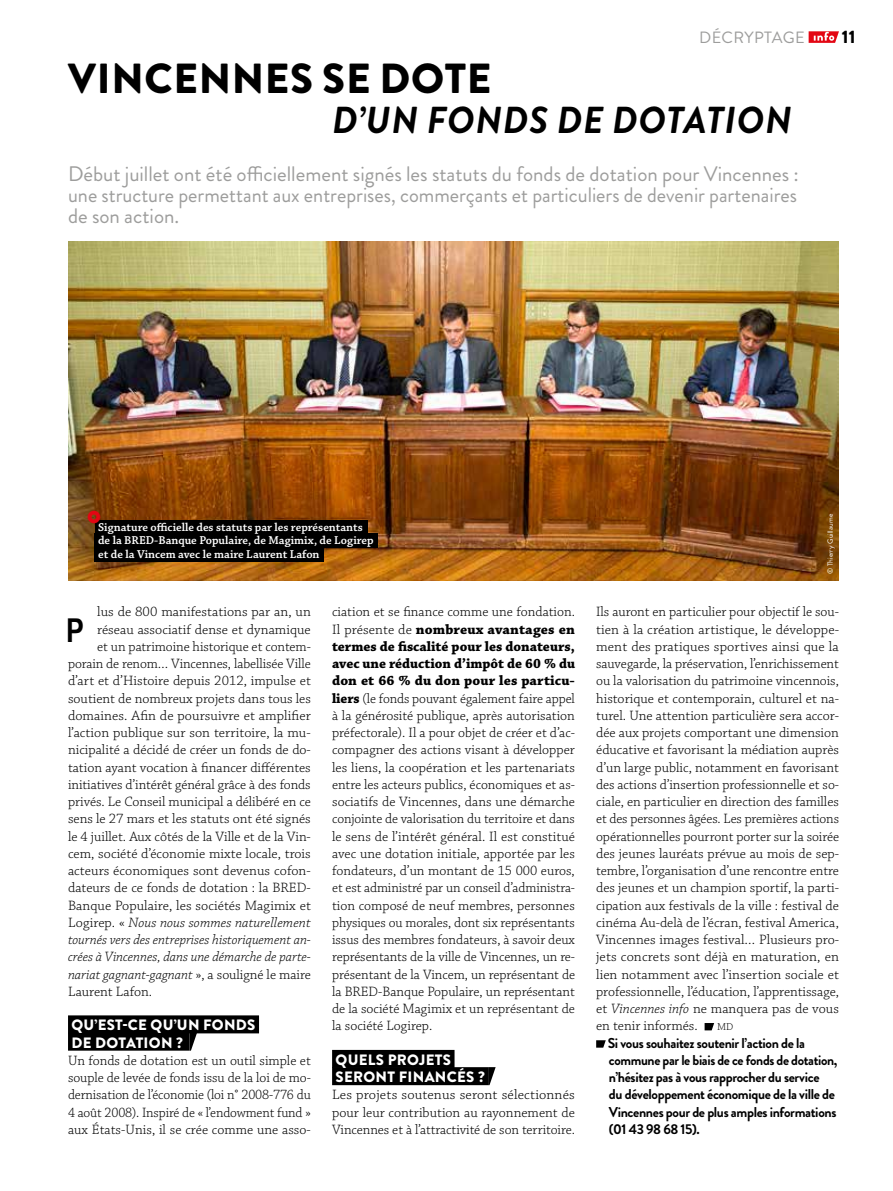
<style>
.page{position:relative;width:893px;height:1191px;background:#fff}
.page>*{position:absolute;margin:0;border:0;box-sizing:border-box;transform-origin:0 0}
._01_TITRE_28{font:900 42px "Brandon Grotesque";letter-spacing:.015em;color:#000}
._02_SOUS_TITRE_25{font:italic 700 37.5px "Brandon Grotesque";letter-spacing:.02em;color:#000}
._00_TXT_COURANT_LETT{font:700 32.85px "Arial Narrow";color:#000}
.O_légende{font:900 30px "Brandon Grotesque";color:#e30613}
._03_CHAPEAU_GRIS{font:21px/21px "Brandon Grotesque";color:#9d9d9c;text-align:justify}
.t1{font:900 18px "Brandon Grotesque";color:#000}
.t2{font:16.35px "Brandon Grotesque";letter-spacing:.02em;color:#9d9d9c}
.INTER2{font:900 15px/17.2px "Brandon Grotesque";letter-spacing:.02em;color:#fff}
._00_TEXTE_COURANT{font:300 14.25px/17.2px "Chaparral Pro";color:#000;text-align:justify}
._00_TXT_COURANT_LETT-2{font:300 14.25px "Chaparral Pro";color:#000}
._00_INFOS{font:700 14.25px/17.2px "Brandon Grotesque";letter-spacing:-.025em;color:#000}
._00_TXT_COURANT_LETT-3{font:italic 300 14.25px "Chaparral Pro";color:#000}
._00_LÉGENDES{font:600 12px "Chaparral Pro";color:#fff}
._00_TEXTE_COURANT-2{font:300 10.5px "Chaparral Pro";color:#000}
._05_credits{font:7.5px "Brandon Grotesque";color:#fff}
.s1{font-style:normal}
.s2{font-weight:700}
.s3{font-style:italic}
</style>
<div class="page">
<svg style="left:809px;top:31px;width:30px;height:12px"></svg>
<div style="left:68px;top:1015px;width:191px;height:18px;background:#000"></div>
<div style="left:68px;top:1032px;width:122px;height:18px;background:#000"></div>
<svg style="left:190px;top:1033px;width:7px;height:17px"></svg>
<div style="left:332px;top:1050px;width:123px;height:18px;background:#000"></div>
<div style="left:332px;top:1067px;width:156px;height:18px;background:#000"></div>
<svg style="left:488px;top:1067px;width:8px;height:18px"></svg>
<svg style="left:705px;top:1023px;width:9px;height:7px"></svg>
<svg style="left:596px;top:1040px;width:10px;height:7px"></svg>
<img style="left:68px;top:241px;width:771px;height:339px">
<div style="left:95px;top:520px;width:272px;height:15px;background:#000"></div>
<div style="left:95px;top:533px;width:283px;height:15px;background:#000"></div>
<div style="left:95px;top:547px;width:229px;height:15px;background:#000"></div>
<p class="t2" style="left:699px;top:26px;width:107px">DÉCRYPTAGE</p>
<p class="_01_TITRE_28" style="left:68px;top:49px;width:425px">VINCENNES SE DOTE</p>
<p class="_02_SOUS_TITRE_25" style="left:332px;top:94px;width:461px">D’UN FONDS DE DOTATION</p>
<p class="_03_CHAPEAU_GRIS" style="left:68px;top:163px;width:732px">Début juillet ont été officiellement signés les statuts du fonds de dotation pour Vincennes : une structure permettant aux entreprises, commerçants et particuliers de devenir partenaires de son action.</p>
<p class="t1" style="left:842px;top:24px;width:15px">11</p>
<p class="O_légende" style="left:87px;top:491px;width:15px">o</p>
<p class="_00_LÉGENDES" style="left:98px;top:520px;width:266px">Signature officielle des statuts par les représentants</p>
<p class="_00_LÉGENDES" style="left:98px;top:534px;width:277px">de la BRED-Banque Populaire, de Magimix, de Logirep</p>
<p class="_00_LÉGENDES" style="left:98px;top:547px;width:223px">et de la Vincem avec le maire Laurent Lafon</p>
<p class="_05_credits" style="left:825px;top:574px;width:62px;rotate:-90deg">© Thierry Guillaume</p>
<p class="_00_TXT_COURANT_LETT-2" style="left:97px;top:604px;width:215px">lus de 800 manifestations par an, un</p>
<p class="_00_TXT_COURANT_LETT-2" style="left:97px;top:621px;width:215px">réseau associatif dense et dynamique</p>
<p class="_00_TXT_COURANT_LETT-2" style="left:97px;top:638px;width:215px">et un patrimoine historique et contem-</p>
<p class="_00_TXT_COURANT_LETT-2" style="left:68px;top:656px;width:244px">porain de renom… Vincennes, labellisée Ville</p>
<p class="_00_TXT_COURANT_LETT-2" style="left:68px;top:673px;width:244px">d’art et d’Histoire depuis 2012, impulse et</p>
<p class="_00_TXT_COURANT_LETT-2" style="left:68px;top:690px;width:244px">soutient de nombreux projets dans tous les</p>
<p class="_00_TXT_COURANT_LETT-2" style="left:68px;top:707px;width:244px">domaines. Afin de poursuivre et amplifier</p>
<p class="_00_TXT_COURANT_LETT-2" style="left:68px;top:725px;width:244px">l’action publique sur son territoire, la mu-</p>
<p class="_00_TXT_COURANT_LETT-2" style="left:68px;top:742px;width:244px">nicipalité a décidé de créer un fonds de do-</p>
<p class="_00_TXT_COURANT_LETT-2" style="left:68px;top:759px;width:244px">tation ayant vocation à financer différentes</p>
<p class="_00_TXT_COURANT_LETT-2" style="left:68px;top:776px;width:244px">initiatives d’intérêt général grâce à des fonds</p>
<p class="_00_TXT_COURANT_LETT-2" style="left:68px;top:794px;width:244px">privés. Le Conseil municipal a délibéré en ce</p>
<p class="_00_TXT_COURANT_LETT-2" style="left:68px;top:811px;width:244px">sens le 27 mars et les statuts ont été signés</p>
<p class="_00_TXT_COURANT_LETT-2" style="left:68px;top:828px;width:244px">le 4 juillet. Aux côtés de la Ville et de la Vin-</p>
<p class="_00_TXT_COURANT_LETT-2" style="left:68px;top:845px;width:244px">cem, société d’économie mixte locale, trois</p>
<p class="_00_TXT_COURANT_LETT-2" style="left:68px;top:863px;width:244px">acteurs économiques sont devenus cofon-</p>
<p class="_00_TXT_COURANT_LETT-2" style="left:68px;top:880px;width:244px">dateurs de ce fonds de dotation : la BRED-</p>
<p class="_00_TXT_COURANT_LETT-2" style="left:68px;top:897px;width:244px">Banque Populaire, les sociétés Magimix et</p>
<p class="_00_TXT_COURANT_LETT-3" style="left:68px;top:914px;width:244px"><span class="s1">Logirep. «</span> Nous nous sommes naturellement</p>
<p class="_00_TXT_COURANT_LETT-3" style="left:68px;top:932px;width:244px">tournés vers des entreprises historiquement an-</p>
<p class="_00_TXT_COURANT_LETT-3" style="left:68px;top:949px;width:244px">crées à Vincennes, dans une démarche de parte-</p>
<p class="_00_TXT_COURANT_LETT-3" style="left:68px;top:966px;width:244px">nariat gagnant-gagnant <span class="s1">», a souligné le maire</span></p>
<p class="_00_TXT_COURANT_LETT-2" style="left:68px;top:983px;width:86px">Laurent Lafon.</p>
<p class="INTER2" style="left:71px;top:1016px;width:186px">QU’EST-CE QU’UN FONDS<br>DE DOTATION ?</p>
<p class="_00_TEXTE_COURANT" style="left:68px;top:1052px;width:244px">Un fonds de dotation est un outil simple et souple de levée de fonds issu de la loi de mo&shy;dernisation de l’économie (loi n° 2008-776 du 4 août 2008). Inspiré de « l’endowment fund » aux États-Unis, il se crée comme une asso-</p>
<p class="_00_TXT_COURANT_LETT" style="left:66px;top:605px;width:19px">P</p>
<p class="_00_TEXTE_COURANT" style="left:332px;top:604px;width:244px">ciation et se finance comme une fondation.<br>Il présente de <span class="s2">nombreux avantages en termes de fiscalité pour les donateurs, avec une réduction d’impôt de 60 % du don et 66 % du don pour les particu&shy;liers</span> (le fonds pouvant également faire appel à la générosité publique, après autorisation préfectorale). Il a pour objet de créer et d’ac&shy;compagner des actions visant à développer les liens, la coopération et les partenariats entre les acteurs publics, économiques et as&shy;sociatifs de Vincennes, dans une démarche conjointe de valorisation du territoire et dans le sens de l’intérêt général. Il est constitué avec une dotation initiale, apportée par les fondateurs, d’un montant de 15 000 euros, et est administré par un conseil d’administra&shy;tion composé de neuf membres, personnes physiques ou morales, dont six représentants issus des membres fondateurs, à savoir deux représentants de la ville de Vincennes, un re&shy;présentant de la Vincem, un représentant de la BRED-Banque Populaire, un représentant de la société Magimix et un représentant de la société Logirep.</p>
<p class="INTER2" style="left:335px;top:1051px;width:151px">QUELS PROJETS<br>SERONT FINANCÉS ?</p>
<p class="_00_TEXTE_COURANT" style="left:332px;top:1087px;width:244px">Les projets soutenus seront sélectionnés pour leur contribution au rayonnement de Vincennes et à l’attractivité de son territoire.</p>
<p class="_00_TEXTE_COURANT" style="left:596px;top:604px;width:244px">Ils auront en particulier pour objectif le sou&shy;tien à la création artistique, le développe&shy;ment des pratiques sportives ainsi que la sauvegarde, la préservation, l’enrichissement ou la valorisation du patrimoine vincennois, historique et contemporain, culturel et na&shy;turel. Une attention particulière sera accor&shy;dée aux projets comportant une dimension éducative et favorisant la médiation auprès d’un large public, notamment en favorisant des actions d’insertion professionnelle et so&shy;ciale, en particulier en direction des familles et des personnes âgées. Les premières actions opérationnelles pourront porter sur la soirée des jeunes lauréats prévue au mois de sep&shy;tembre, l’organisation d’une rencontre entre des jeunes et un champion sportif, la parti&shy;cipation aux festivals de la ville : festival de cinéma Au-delà de l’écran, festival America, Vincennes images festival… Plusieurs pro&shy;jets concrets sont déjà en maturation, en lien notamment avec l’insertion sociale et professionnelle, l’éducation, l’apprentissage, et <span class="s3">Vincennes info</span> ne manquera pas de vous en tenir informés.</p>
<p class="_00_TEXTE_COURANT-2" style="left:717px;top:1021px;width:18px">MD</p>
<p class="_00_INFOS" style="left:608px;top:1034px;width:231px">Si vous souhaitez soutenir l’action de la commune par le biais de ce fonds de dotation, n’hésitez pas à vous rapprocher du service<br>du développement économique de la ville de Vincennes pour de plus amples informations (01 43 98 68 15).</p>
</div>
